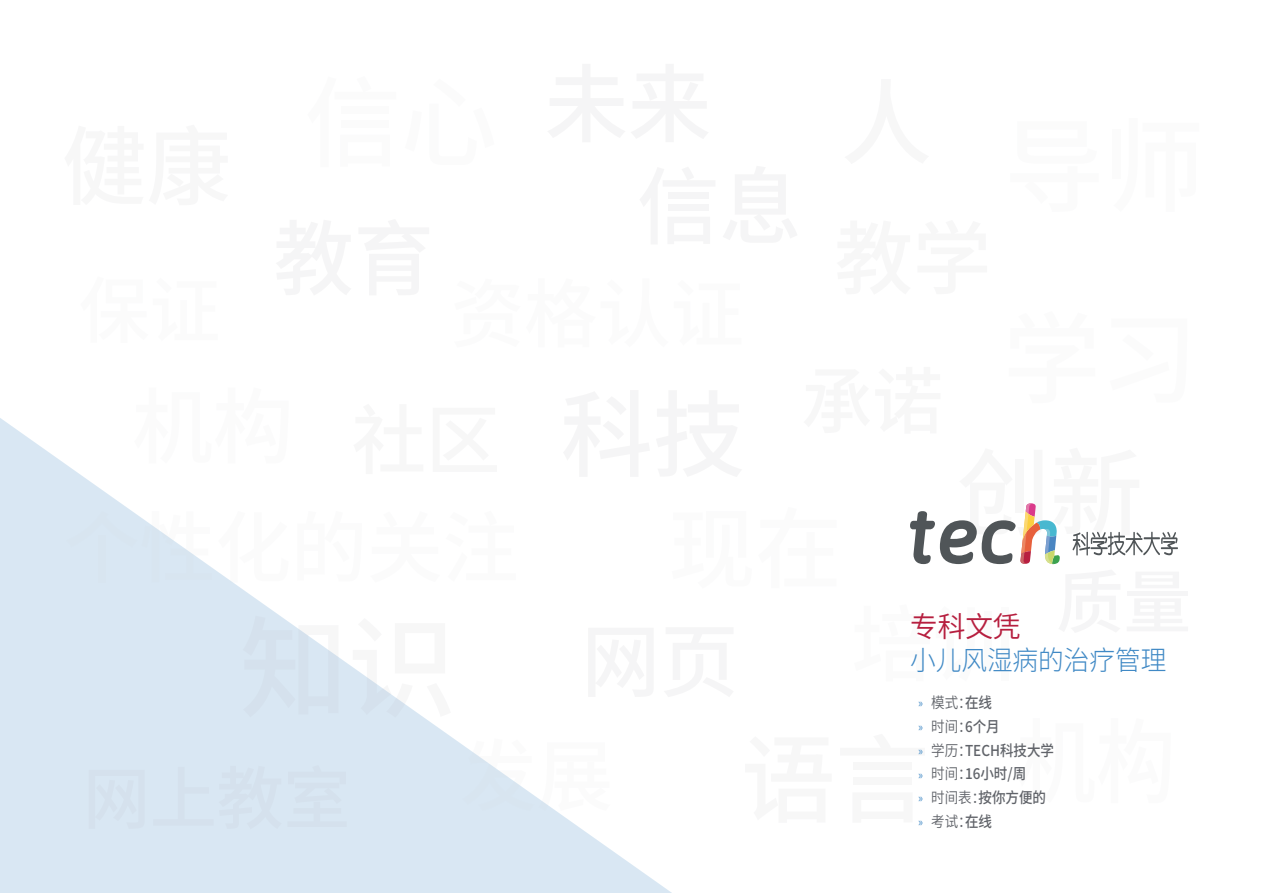
<style>
.page{position:relative;width:1263px;height:893px;background:#fff}
.page>*{position:absolute;margin:0;border:0;box-sizing:border-box;transform-origin:0 0}
.t1{font:28.5px "Source Han Sans CN";color:#b61f3f}
.t2{font:300 27px "Source Han Sans CN";color:#4089c5;scale:.95 1}
.t3{font:500 15px/23.7px "Source Han Sans CN";color:#61646a;scale:.9 1}
.s1{font-family:"Myriad Pro";font-weight:400;font-size:12px;color:#4089c5}
.s2{font-weight:400}
</style>
<div class="page">
<svg style="left:0;top:418px;width:672px;height:475px;fill:#d9e7f3"></svg>
<div style="left:341px;top:120px;width:48px;height:8px;background:#fbfbfb"></div>
<div style="left:341px;top:106px;width:48px;height:8px;background:#fbfbfb"></div>
<div style="left:669px;top:204px;width:40px;height:7px;background:#f5f5f6"></div>
<div style="left:669px;top:192px;width:40px;height:7px;background:#f5f5f6"></div>
<svg style="left:134px;top:418px;width:155px;height:46px"></svg>
<svg style="left:656px;top:418px;width:16px;height:59px"></svg>
<svg style="left:563px;top:418px;width:87px;height:59px"></svg>
<svg style="left:433px;top:418px;width:64px;height:54px"></svg>
<svg style="left:353px;top:418px;width:70px;height:56px"></svg>
<svg style="left:446px;top:511px;width:70px;height:71px"></svg>
<svg style="left:370px;top:511px;width:70px;height:72px"></svg>
<svg style="left:297px;top:511px;width:65px;height:71px"></svg>
<svg style="left:218px;top:511px;width:71px;height:72px"></svg>
<svg style="left:66px;top:511px;width:146px;height:71px"></svg>
<div style="left:98px;top:535px;width:7px;height:47px;background:#d8e5f0"></div>
<svg style="left:353px;top:618px;width:98px;height:99px"></svg>
<svg style="left:243px;top:616px;width:95px;height:101px;background:#dbe7f1"></svg>
<svg style="left:462px;top:738px;width:148px;height:73px"></svg>
<svg style="left:664px;top:627px;width:8px;height:70px"></svg>
<svg style="left:588px;top:628px;width:66px;height:69px"></svg>
<div style="left:153px;top:765px;width:194px;height:64px;background:#d9e7f3"></div>
<div style="left:89px;top:770px;width:56px;height:59px;background:#d6e3ef"></div>
<div style="left:853px;top:762px;width:58px;height:8px;background:#f7f7f7"></div>
<div style="left:853px;top:777px;width:58px;height:7px;background:#f7f7f7"></div>
<svg style="left:910px;top:503px;width:268px;height:62px"></svg>
<h1 class="t1" style="left:910px;top:610px;width:112px">专科文凭</h1>
<h2 class="t2" style="left:910px;top:645px;width:271px">小儿风湿病的治疗管理</h2>
<p class="t3" style="left:918px;top:691px;width:152px"><span class="s1">»</span> <span class="s2">模式：</span>在线<br><span class="s1">»</span> <span class="s2">时间：</span>6个月<br><span class="s1">»</span> <span class="s2">学历：</span>TECH科技大学<span class="s1">»</span> <span class="s2">时间：</span>16小时/周<br><span class="s1">»</span> <span class="s2">时间表：</span>按你方便的<span class="s1">»</span> <span class="s2">考试：</span>在线</p>
</div>
